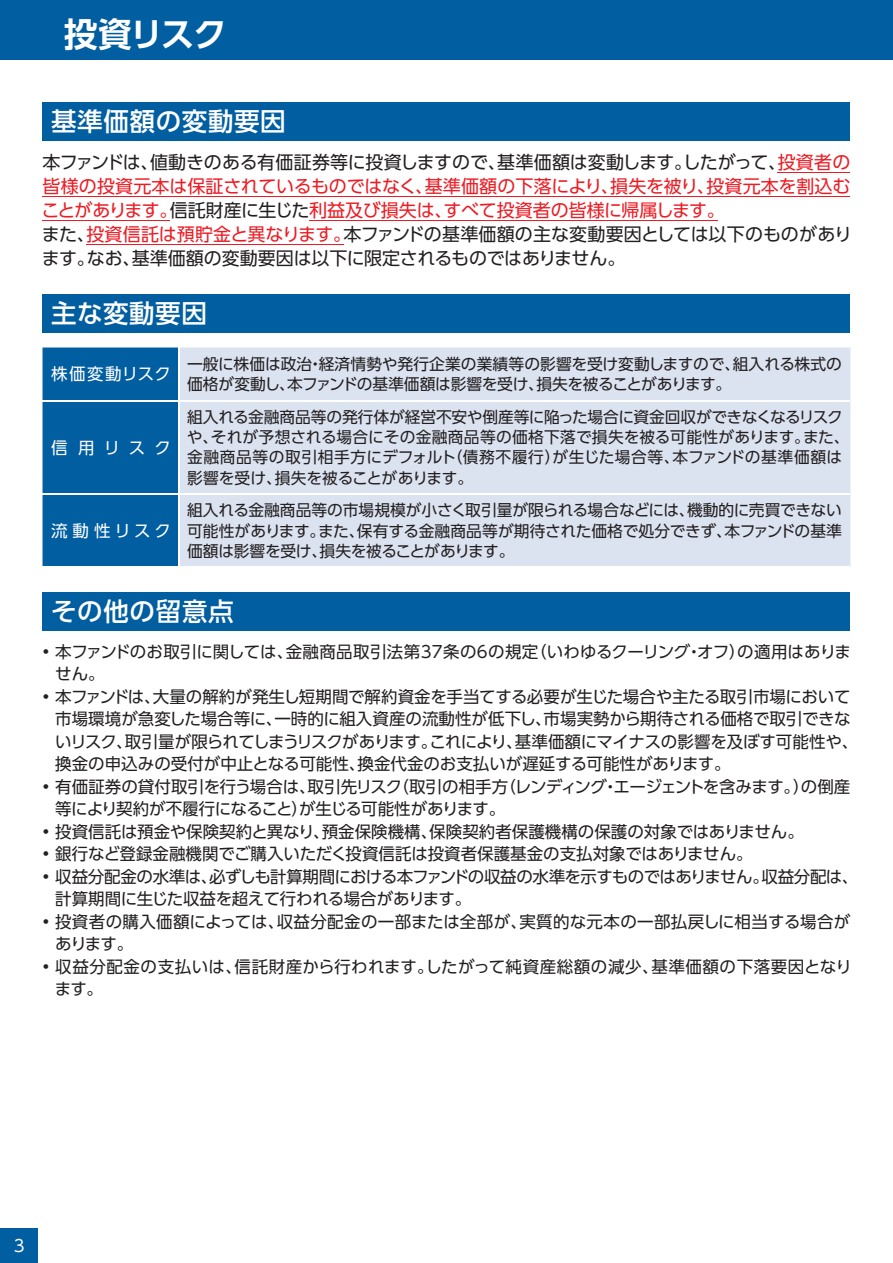
<style>
.page{position:relative;width:893px;height:1263px;background:#fff}
.page>*{position:absolute;margin:0;border:0;box-sizing:border-box;transform-origin:0 0}
.t1{font:33.75px "UD Shin Go Pro De Bold 90 pv RKSJ H";letter-spacing:-.05em;color:#fff}
.t2{font:25.5px "UD Shin Go Pro Medium 90 pv RKSJ H";letter-spacing:.025em;color:#fff}
.t3{font:18px/24px "UD Shin Go Pro Regular 90 pv RKSJ H";letter-spacing:-.005em;color:#231f20}
.t4{font:16.5px/22.5px "UD Shin Go Pro Regular 90 pv RKSJ H";letter-spacing:-.005em;color:#231f20}
.t5{font:16.5px/22.5px "UD Shin Go Pro Regular 90 pv RKSJ H";letter-spacing:-.03em;color:#231f20}
.t6{font:16.5px/22.5px "UD Shin Go Pro Regular 90 pv RKSJ H";letter-spacing:.02em;color:#231f20}
.t7{font:16.5px/22.5px "UD Shin Go Pro Regular 90 pv RKSJ H";letter-spacing:.035em;color:#231f20}
.t8{font:16.5px "UD Shin Go Pro Regular 90 pv RKSJ H";letter-spacing:.225em;color:#fff}
.t9{font:16.5px "UD Shin Go Pro Regular 90 pv RKSJ H";letter-spacing:.05em;color:#fff}
.t10{font:15.75px/20.2px "UD Shin Go Pro Regular 90 pv RKSJ H";letter-spacing:-.005em;color:#231f20}
.s1{color:#ed1c24}
</style>
<div class="page">
<hr style="left:777px;top:172px;width:73px;height:1px;background:#ed1c24">
<hr style="left:43px;top:196px;width:807px;height:1px;background:#ed1c24">
<hr style="left:43px;top:220px;width:127px;height:1px;background:#ed1c24">
<hr style="left:309px;top:220px;width:408px;height:1px;background:#ed1c24">
<hr style="left:86px;top:244px;width:257px;height:1px;background:#ed1c24">
<div style="left:43px;top:102px;width:807px;height:38px;background:#005ea1"></div>
<div style="left:43px;top:294px;width:807px;height:39px;background:#005ea1"></div>
<div style="left:43px;top:347px;width:135px;height:219px;background:#005ea1"></div>
<div style="left:180px;top:347px;width:670px;height:219px;background:#dbe2f0"></div>
<hr style="left:43px;top:400px;width:807px;height:1px;background:#fff">
<hr style="left:43px;top:493px;width:807px;height:2px;background:#fff">
<div style="left:43px;top:592px;width:807px;height:38px;background:#005ea1"></div>
<div style="left:0;top:1228px;width:38px;height:34px;background:#005ea1"></div>
<div style="left:0;top:0;width:893px;height:60px;background:#005ea1"></div>
<h1 class="t1" style="left:64px;top:21px;width:165px">投資リスク</h1>
<h2 class="t2" style="left:51px;top:112px;width:236px">基準価額の変動要因</h2>
<p class="t3" style="left:42px;top:153px;width:812px">本ファンドは、値動きのある有価証券等に投資しますので、基準価額は変動します。したがって、<span class="s1">投資者の皆様の投資元本は保証されているものではなく、基準価額の下落により、損失を被り、投資元本を割込むことがあります。</span>信託財産に生じた<span class="s1">利益及び損失は、すべて投資者の皆様に帰属します。<br></span>また、<span class="s1">投資信託は預貯金と異なります。</span>本ファンドの基準価額の主な変動要因としては以下のものがあります。なお、基準価額の変動要因は以下に限定されるものではありません。</p>
<h2 class="t2" style="left:51px;top:304px;width:157px">主な変動要因</h2>
<p class="t9" style="left:51px;top:368px;width:121px">株価変動リスク</p>
<p class="t10" style="left:187px;top:356px;width:656px">一般に株価は政治・経済情勢や発行企業の業績等の影響を受け変動しますので、組入れる株式の価格が変動し、本ファンドの基準価額は影響を受け、損失を被ることがあります。</p>
<p class="t8" style="left:51px;top:441px;width:121px">信用リスク</p>
<p class="t8" style="left:51px;top:524px;width:121px">流動性リスク</p>
<p class="t10" style="left:187px;top:409px;width:664px">組入れる金融商品等の発行体が経営不安や倒産等に陥った場合に資金回収ができなくなるリスクや、それが予想される場合にその金融商品等の価格下落で損失を被る可能性があります。また、金融商品等の取引相手方にデフォルト（債務不履行）が生じた場合等、本ファンドの基準価額は影響を受け、損失を被ることがあります。</p>
<p class="t10" style="left:187px;top:502px;width:656px;text-align:justify">組入れる金融商品等の市場規模が小さく取引量が限られる場合などには、機動的に売買できない可能性があります。また、保有する金融商品等が期待された価格で処分できず、本ファンドの基準価額は影響を受け、損失を被ることがあります。</p>
<h2 class="t2" style="left:51px;top:602px;width:184px">その他の留意点</h2>
<p class="t4" style="left:55px;top:642px;width:797px;text-indent:-13px">• 本ファンドのお取引に関しては、金融商品取引法第37条の6の規定（いわゆるクーリング・オフ）の適用はありません。</p>
<p class="t4" style="left:55px;top:687px;width:805px;text-indent:-13px">• 本ファンドは、大量の解約が発生し短期間で解約資金を手当てする必要が生じた場合や主たる取引市場において市場環境が急変した場合等に、一時的に組入資産の流動性が低下し、市場実勢から期待される価格で取引できないリスク、取引量が限られてしまうリスクがあります。これにより、基準価額にマイナスの影響を及ぼす可能性や、換金の申込みの受付が中止となる可能性、換金代金のお支払いが遅延する可能性があります。</p>
<p class="t4" style="left:55px;top:777px;width:797px;text-indent:-13px">• 有価証券の貸付取引を行う場合は、取引先リスク（取引の相手方（レンディング・エージェントを含みます。）の倒産等により契約が不履行になること）が生じる可能性があります。</p>
<p class="t4" style="left:43px;top:822px;width:763px">• 投資信託は預金や保険契約と異なり、預金保険機構、保険契約者保護機構の保護の対象ではありません。</p>
<p class="t4" style="left:43px;top:845px;width:712px">• 銀行など登録金融機関でご購入いただく投資信託は投資者保護基金の支払対象ではありません。</p>
<p class="t5" style="left:55px;top:867px;width:805px;text-indent:-13px">• 収益分配金の水準は、必ずしも計算期間における本ファンドの収益の水準を示すものではありません。収益分配は、計算期間に生じた収益を超えて行われる場合があります。</p>
<p class="t6" style="left:55px;top:912px;width:797px;text-indent:-13px">• 投資者の購入価額によっては、収益分配金の一部または全部が、実質的な元本の一部払戻しに相当する場合があります。</p>
<p class="t7" style="left:55px;top:957px;width:799px;text-indent:-12px">• 収益分配金の支払いは、信託財産から行われます。したがって純資産総額の減少、基準価額の下落要因となります。</p>
<p class="t8" style="left:14px;top:1239px;width:12px">3</p>
</div>
